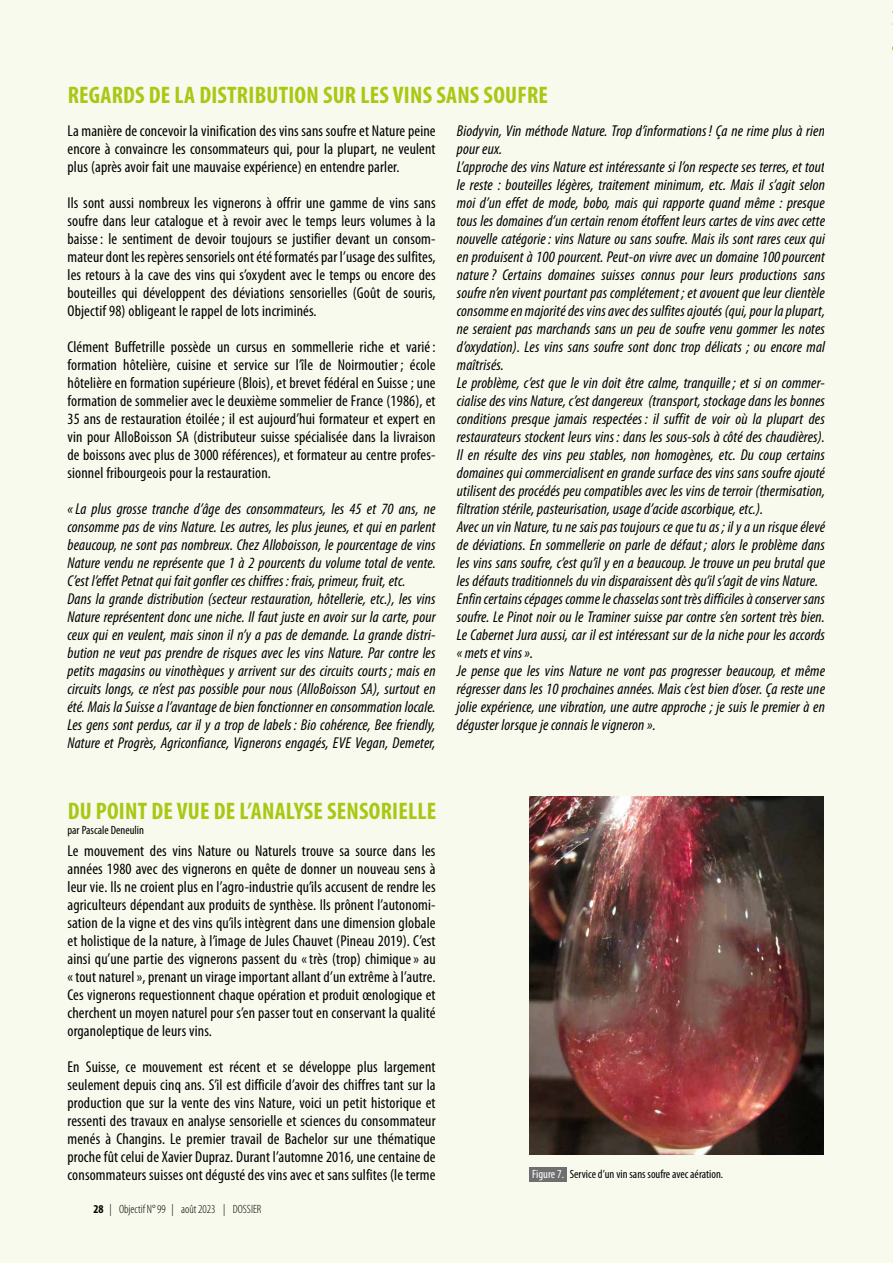
<style>
.page{position:relative;width:893px;height:1263px;background:#f7faed}
.page>*{position:absolute;margin:0;border:0;box-sizing:border-box;transform-origin:0 0}
.t1{font:700 condensed 24px "Myriad Pro";letter-spacing:.01em;color:#a8c813}
.t2{font:italic condensed 15.75px/18px "Myriad Pro";letter-spacing:.01em;color:#000}
.t3{font:condensed 15.75px/18px "Myriad Pro";letter-spacing:.01em;color:#000;text-align:justify}
.t4{font:condensed 12px "Myriad Pro";color:#000}
.t5{font:300 condensed 12px "Myriad Pro";color:#000}
.s1{font-weight:700}
.s2{color:#fff}
</style>
<div class="page">
<img style="left:529px;top:796px;width:294px;height:358px">
<div style="left:529px;top:1167px;width:38px;height:14px;background:#706f6f"></div>
<h1 class="t1" style="left:68px;top:80px;width:482px">REGARDS DE LA DISTRIBUTION SUR LES VINS SANS SOUFRE</h1>
<p class="t3" style="left:68px;top:122px;width:370px">La manière de concevoir la vinification des vins sans soufre et Nature peine encore à convaincre les consommateurs qui, pour la plupart, ne veulent plus (après avoir fait une mauvaise expérience) en entendre parler.</p>
<p class="t3" style="left:68px;top:194px;width:370px">Ils sont aussi nombreux les vignerons à offrir une gamme de vins sans soufre dans leur catalogue et à revoir avec le temps leurs volumes à la baisse: le sentiment de devoir toujours se justifier devant un consom&shy;mateur dont les repères sensoriels ont été formatés par l’usage des sulfites, les retours à la cave des vins qui s’oxydent avec le temps ou encore des bouteilles qui développent des déviations sensorielles (Goût de souris, Objectif 98) obligeant le rappel de lots incriminés.</p>
<p class="t3" style="left:68px;top:338px;width:370px">Clément Buffetrille possède un cursus en sommellerie riche et varié: formation hôtelière, cuisine et service sur l’île de Noirmoutier ; école hôtelière en formation supérieure (Blois), et brevet fédéral en Suisse ; une formation de sommelier avec le deuxième sommelier de France (1986), et 35 ans de restauration étoilée; il est aujourd’hui formateur et expert en vin pour AlloBoisson SA (distributeur suisse spécialisée dans la livraison de boissons avec plus de 3000 références), et formateur au centre profes&shy;sionnel fribourgeois pour la restauration.</p>
<p class="t2" style="left:68px;top:500px;width:370px">«La plus grosse tranche d’âge des consommateurs, les 45 et 70 ans, ne consomme pas de vins Nature. Les autres, les plus jeunes, et qui en parlent beaucoup, ne sont pas nombreux. Chez Alloboisson, le pourcentage de vins Nature vendu ne représente que 1 à 2 pourcents du volume total de vente.<br>C’est l’effet Petnat qui fait gonfler ces chiffres : frais, primeur, fruit, etc.<br>Dans la grande distribution (secteur restauration, hôtellerie, etc.), les vins Nature représentent donc une niche. Il faut juste en avoir sur la carte, pour ceux qui en veulent, mais sinon il n’y a pas de demande. La grande distri&shy;bution ne veut pas prendre de risques avec les vins Nature. Par contre les petits magasins ou vinothèques y arrivent sur des circuits courts ; mais en circuits longs, ce n’est pas possible pour nous (AlloBoisson SA), surtout en été. Mais la Suisse a l’avantage de bien fonctionner en consommation locale.<br>Les gens sont perdus, car il y a trop de labels: Bio cohérence, Bee friendly, Nature et Progrès, Agriconfiance, Vignerons engagés, EVE Vegan, Demeter,</p>
<p class="t2" style="left:457px;top:122px;width:370px">Biodyvin, Vin méthode Nature. Trop d’informations ! Ça ne rime plus à rien pour eux.<br>L’approche des vins Nature est intéressante si l’on respecte ses terres, et tout le reste : bouteilles légères, traitement minimum, etc. Mais il s’agit selon moi d’un effet de mode, bobo, mais qui rapporte quand même : presque tous les domaines d’un certain renom étoffent leurs cartes de vins avec cette nouvelle catégorie: vins Nature ou sans soufre. Mais ils sont rares ceux qui en produisent à 100 pourcent. Peut-on vivre avec un domaine 100pourcent nature? Certains domaines suisses connus pour leurs productions sans soufre n’en vivent pourtant pas complétement ; et avouent que leur clientèle consomme en majorité des vins avec des sulfites ajoutés (qui, pour la plupart, ne seraient pas marchands sans un peu de soufre venu gommer les notes d’oxydation). Les vins sans soufre sont donc trop délicats ; ou encore mal maîtrisés.<br>Le problème, c’est que le vin doit être calme, tranquille; et si on commer&shy;cialise des vins Nature, c’est dangereux (transport, stockage dans les bonnes conditions presque jamais respectées : il suffit de voir où la plupart des restaurateurs stockent leurs vins : dans les sous-sols à côté des chaudières).<br>Il en résulte des vins peu stables, non homogènes, etc. Du coup certains domaines qui commercialisent en grande surface des vins sans soufre ajouté utilisent des procédés peu compatibles avec les vins de terroir (thermisation, filtration stérile, pasteurisation, usage d’acide ascorbique, etc.).<br>Avec un vin Nature, tu ne sais pas toujours ce que tu as; il y a un risque élevé de déviations. En sommellerie on parle de défaut ; alors le problème dans les vins sans soufre, c’est qu’il y en a beaucoup. Je trouve un peu brutal que les défauts traditionnels du vin disparaissent dès qu’il s’agit de vins Nature.<br>Enfin certains cépages comme le chasselas sont très difficiles à conserver sans soufre. Le Pinot noir ou le Traminer suisse par contre s’en sortent très bien.<br>Le Cabernet Jura aussi, car il est intéressant sur de la niche pour les accords «mets et vins».<br>Je pense que les vins Nature ne vont pas progresser beaucoup, et même régresser dans les 10 prochaines années. Mais c’est bien d’oser. Ça reste une jolie expérience, une vibration, une autre approche ; je suis le premier à en déguster lorsque je connais le vigneron ».</p>
<h1 class="t1" style="left:68px;top:796px;width:370px">DU POINT DE VUE DE L’ANALYSE SENSORIELLE</h1>
<p class="t4" style="left:68px;top:822px;width:78px">par Pascale Deneulin</p>
<p class="t3" style="left:68px;top:842px;width:370px">Le mouvement des vins Nature ou Naturels trouve sa source dans les années 1980 avec des vignerons en quête de donner un nouveau sens à leur vie. Ils ne croient plus en l’agro-industrie qu’ils accusent de rendre les agriculteurs dépendant aux produits de synthèse. Ils prônent l’autonomi&shy;sation de la vigne et des vins qu’ils intègrent dans une dimension globale et holistique de la nature, à l’image de Jules Chauvet (Pineau 2019). C’est ainsi qu’une partie des vignerons passent du «très (trop) chimique» au «tout naturel», prenant un virage important allant d’un extrême à l’autre.<br>Ces vignerons requestionnent chaque opération et produit œnologique et cherchent un moyen naturel pour s’en passer tout en conservant la qualité organoleptique de leurs vins.</p>
<p class="t3" style="left:68px;top:1058px;width:370px">En Suisse, ce mouvement est récent et se développe plus largement seulement depuis cinq ans. S’il est difficile d’avoir des chiffres tant sur la production que sur la vente des vins Nature, voici un petit historique et ressenti des travaux en analyse sensorielle et sciences du consommateur menés à Changins. Le premier travail de Bachelor sur une thématique proche fût celui de Xavier Dupraz. Durant l’automne 2016, une centaine de consommateurs suisses ont dégusté des vins avec et sans sulfites (le terme</p>
<p class="t5" style="left:94px;top:1202px;width:169px"><span class="s1">28</span> | Objectif N° 99 | août 2023 | DOSSIER</p>
<p class="t4" style="left:532px;top:1166px;width:192px"><span class="s2">Figure 7.</span> Service d’un vin sans soufre avec aération.</p>
</div>
